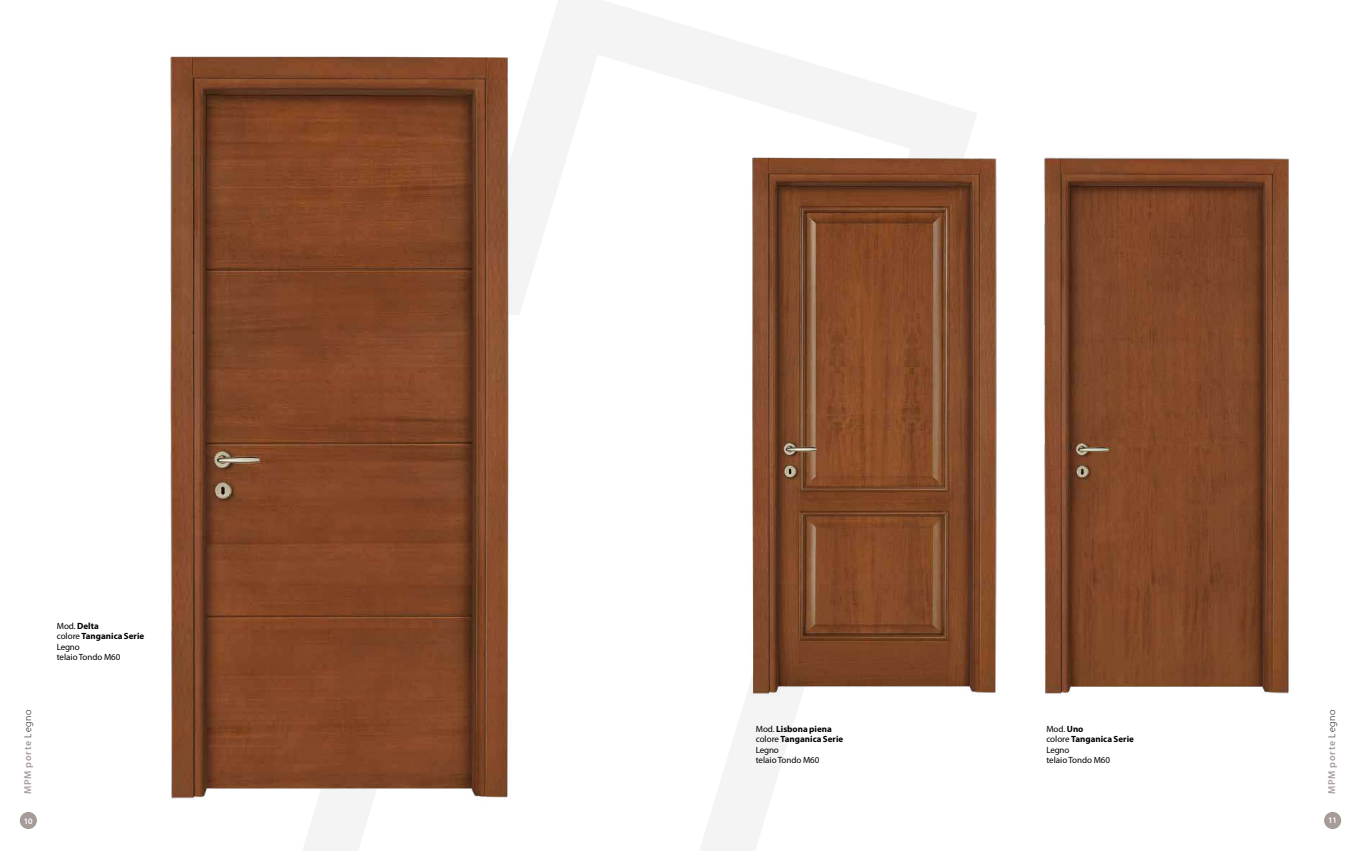
<style>
.page{position:relative;width:1361px;height:851px;background:#fff}
.page>*{position:absolute;margin:0;border:0;box-sizing:border-box;transform-origin:0 0}
.t1{font:600 10px "Myriad Pro";letter-spacing:.075em;color:#a59c99}
.t2{font:9px/10.5px "Myriad Pro";color:#000}
.t3{font:600 8.5px "Myriad Pro";color:#fff}
.s1{font-weight:700}
.s2{font-weight:300;color:#000}
</style>
<div class="page">
<svg style="left:536px;top:0;width:441px;height:257px"></svg>
<svg style="left:303px;top:706px;width:495px;height:144px"></svg>
<img style="left:170px;top:56px;width:366px;height:759px">
<img style="left:734px;top:142px;width:263px;height:564px">
<img style="left:1044px;top:157px;width:246px;height:537px">
<div style="left:20px;top:811px;width:17px;height:17px;background:#a59c99;border-radius:50%"></div>
<div style="left:1324px;top:811px;width:17px;height:17px;background:#a59c99;border-radius:50%"></div>
<p class="t2" style="left:57px;top:620px;width:89px">Mod. <span class="s1">Delta<br></span>colore <span class="s1">Tanganica Serie<br></span>Legno<br>telaio Tondo M60</p>
<p class="t1" style="left:22px;top:794px;width:86px;rotate:-90deg">MPM porte <span class="s2">Legno</span></p>
<p class="t1" style="left:1326px;top:794px;width:86px;rotate:-90deg">MPM porte <span class="s2">Legno</span></p>
<p class="t2" style="left:756px;top:723px;width:89px">Mod. <span class="s1">Lisbona piena </span>colore <span class="s1">Tanganica Serie<br></span>Legno<br>telaio Tondo M60</p>
<p class="t2" style="left:1046px;top:723px;width:89px">Mod. <span class="s1">Uno<br></span>colore <span class="s1">Tanganica Serie<br></span>Legno<br>telaio Tondo M60</p>
<p class="t3" style="left:24px;top:816px;width:10px">10</p>
<p class="t3" style="left:1328px;top:815px;width:10px">11</p>
</div>
